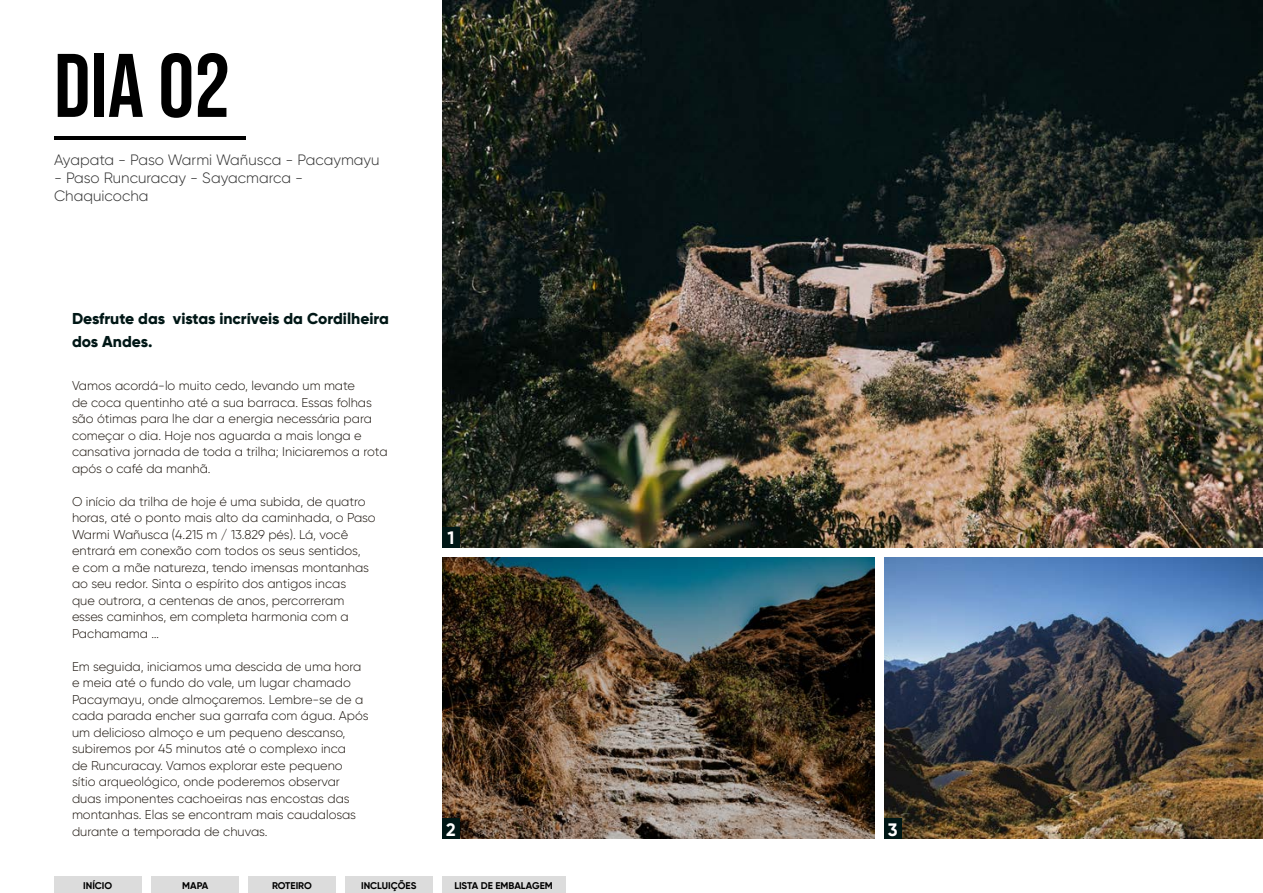
<style>
.page{position:relative;width:1263px;height:893px;background:#fff}
.page>*{position:absolute;margin:0;border:0;box-sizing:border-box;transform-origin:0 0}
.t1{font:90px "Bebas Neue";color:#000}
.t2{font:700 18px "Gilroy";color:#fff}
.t3{font:800 15.75px/22.5px "Gilroy";color:#001716}
.t4{font:300 15px/18px "Gilroy";color:#2f2f2f}
.t5{font:300 12.75px/16.5px "Gilroy";color:#1d160f}
.t6{font:700 9.75px "Gilroy";color:#000}
</style>
<div class="page">
<hr style="left:54px;top:136px;width:192px;height:4px;background:#000">
<img style="left:884px;top:557px;width:379px;height:282px">
<img style="left:442px;top:557px;width:432px;height:282px">
<img style="left:442px;top:0;width:821px;height:548px">
<div style="left:442px;top:527px;width:18px;height:21px;background:#001716"></div>
<div style="left:442px;top:819px;width:18px;height:20px;background:#001716"></div>
<div style="left:884px;top:819px;width:17px;height:20px;background:#001716"></div>
<div style="left:54px;top:877px;width:88px;height:16px;background:#dcdcdc"></div>
<div style="left:151px;top:877px;width:88px;height:16px;background:#dcdcdc"></div>
<div style="left:248px;top:877px;width:88px;height:16px;background:#dcdcdc"></div>
<div style="left:345px;top:877px;width:87px;height:16px;background:#dcdcdc"></div>
<div style="left:442px;top:877px;width:123px;height:16px;background:#dcdcdc"></div>
<h1 class="t1" style="left:54px;top:35px;width:178px">Dia 02</h1>
<p class="t4" style="left:54px;top:151px;width:327px">Ayapata - Paso Warmi Wañusca - Pacaymayu</p>
<p class="t4" style="left:54px;top:169px;width:250px">- Paso Runcuracay - Sayacmarca -<br>Chaquicocha</p>
<p class="t3" style="left:72px;top:307px;width:318px">Desfrute das vistas incríveis da Cordilheira dos Andes.</p>
<p class="t5" style="left:72px;top:377px;width:317px">Vamos acordá-lo muito cedo, levando um mate<br>de coca quentinho até a sua barraca. Essas folhas são ótimas para lhe dar a energia necessária para começar o dia. Hoje nos aguarda a mais longa e cansativa jornada de toda a trilha; Iniciaremos a rota após o café da manhã.</p>
<p class="t5" style="left:72px;top:493px;width:305px">O início da trilha de hoje é uma subida, de quatro horas, até o ponto mais alto da caminhada, o Paso Warmi Wañusca (4.215 m / 13.829 pés). Lá, você entrará em conexão com todos os seus sentidos,<br>e com a mãe natureza, tendo imensas montanhas ao seu redor. Sinta o espírito dos antigos incas<br>que outrora, a centenas de anos, percorreram esses caminhos, em completa harmonia com a Pachamama …</p>
<p class="t5" style="left:72px;top:658px;width:298px">Em seguida, iniciamos uma descida de uma hora e meia até o fundo do vale, um lugar chamado Pacaymayu, onde almoçaremos. Lembre-se de a cada parada encher sua garrafa com água. Após um delicioso almoço e um pequeno descanso, subiremos por 45 minutos até o complexo inca<br>de Runcuracay. Vamos explorar este pequeno sítio arqueológico, onde poderemos observar duas imponentes cachoeiras nas encostas das montanhas. Elas se encontram mais caudalosas durante a temporada de chuvas.</p>
<h2 class="t2" style="left:447px;top:527px;width:8px">1</h2>
<h2 class="t2" style="left:446px;top:818px;width:11px">2</h2>
<h2 class="t2" style="left:888px;top:818px;width:11px">3</h2>
<p class="t6" style="left:83px;top:879px;width:31px">INÍCIO</p>
<p class="t6" style="left:182px;top:879px;width:28px">MAPA</p>
<p class="t6" style="left:272px;top:879px;width:41px">ROTEIRO</p>
<p class="t6" style="left:361px;top:879px;width:57px">INCLUIÇÕES</p>
<p class="t6" style="left:454px;top:879px;width:100px">LISTA DE EMBALAGEM</p>
</div>
